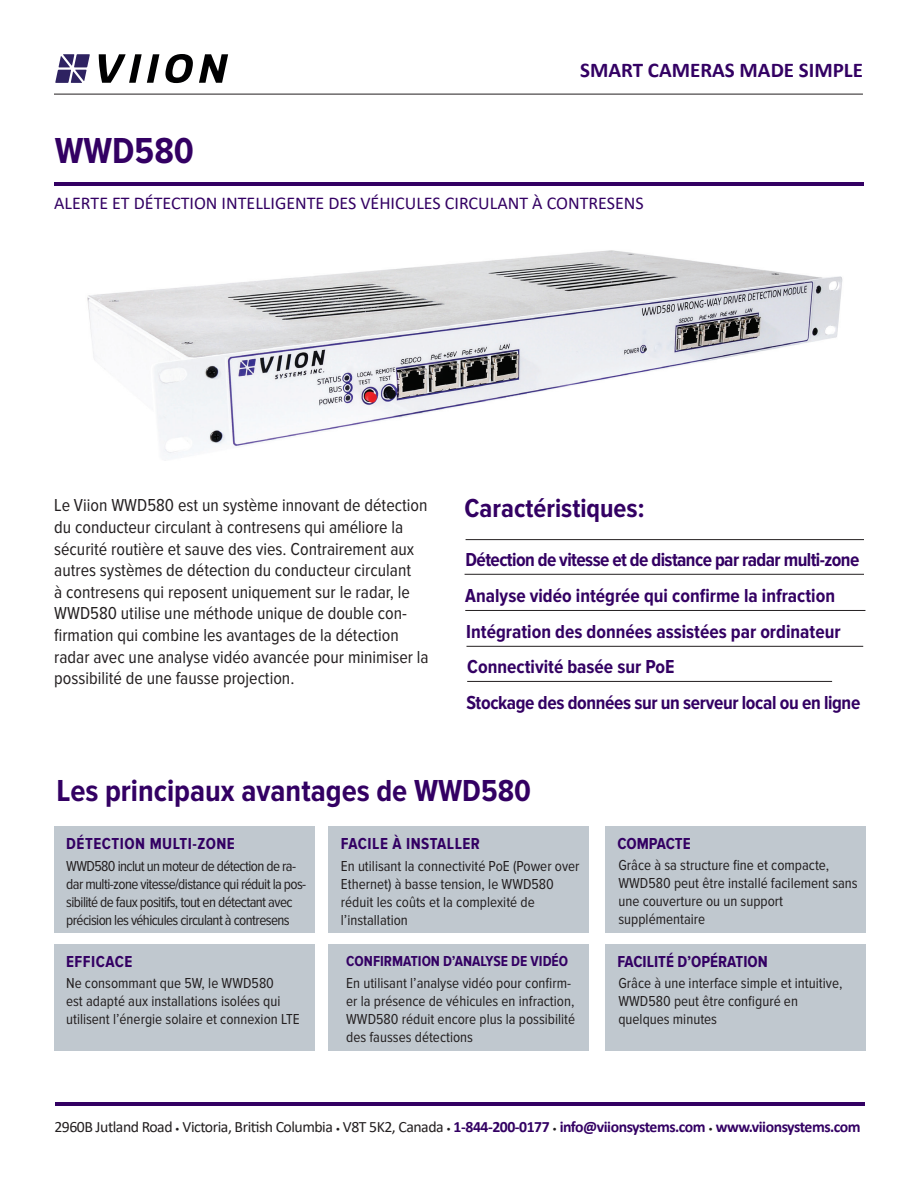
<style>
.page{position:relative;width:918px;height:1188px;background:#fff}
.page>*{position:absolute;margin:0;border:0;box-sizing:border-box;transform-origin:0 0}
.t1{font:700 37.5px "Proxima Nova Cond";color:#330063}
.t2{font:700 31.5px "Proxima Nova Cond";color:#330063}
.t3{font:700 27px "Proxima Nova Cond";color:#330063}
.t4{font:700 21px "Calibri";color:#330063}
.t5{font:700 19.5px "Proxima Nova Cond";color:#330063}
.t6{font:700 19.5px "Proxima Nova Cond";letter-spacing:-.03em;color:#330063}
.t7{font:700 19.5px "Proxima Nova Cond";letter-spacing:-.02em;color:#330063}
.t8{font:18px/21.6px "Proxima Nova Cond";color:#231f20}
.t9{font:18px "Calibri";color:#330063}
.t10{font:700 16.5px "Proxima Nova Cond";letter-spacing:.02em;color:#330063}
.t11{font:700 16.5px "Proxima Nova Cond";color:#330063}
.t12{font:700 15.75px "Calibri";letter-spacing:-.03em;color:#330063}
.t13{font:15px/18px "Proxima Nova Cond";color:#231f20}
.t14{font:15px/18px "Proxima Nova Cond";letter-spacing:-.04em;color:#231f20}
.t15{font:700 15px "Proxima Nova Cond";color:#330063}
.s1{font-weight:400;color:#231f20}
.s2{font-weight:400;font-size:9px;color:#231f20}
</style>
<div class="page">
<hr style="left:54px;top:94px;width:809px;height:1px;background:#231f20">
<svg style="left:99px;top:54px;width:60px;height:29px"></svg>
<svg style="left:165px;top:54px;width:28px;height:29px"></svg>
<svg style="left:199px;top:54px;width:29px;height:29px"></svg>
<svg style="left:55px;top:54px;width:35px;height:29px"></svg>
<hr style="left:55px;top:1103px;width:810px;height:3px;background:#330063">
<div style="left:54px;top:827px;width:261px;height:106px;background:#c0c8cf"></div>
<hr style="left:465px;top:610px;width:400px;height:1px;background:#231f20">
<hr style="left:466px;top:539px;width:398px;height:1px;background:#231f20">
<hr style="left:465px;top:574px;width:399px;height:1px;background:#231f20">
<hr style="left:467px;top:681px;width:365px;height:1px;background:#231f20">
<hr style="left:466px;top:646px;width:397px;height:1px;background:#231f20">
<div style="left:329px;top:944px;width:260px;height:107px;background:#c0c8cf"></div>
<div style="left:605px;top:827px;width:260px;height:106px;background:#c0c8cf"></div>
<hr style="left:54px;top:183px;width:810px;height:3px;background:#330063">
<div style="left:329px;top:827px;width:260px;height:106px;background:#c0c8cf"></div>
<div style="left:54px;top:944px;width:260px;height:107px;background:#c0c8cf"></div>
<div style="left:605px;top:944px;width:260px;height:107px;background:#c0c8cf"></div>
<img style="left:87px;top:250px;width:756px;height:209px">
<h3 class="t4" style="left:580px;top:56px;width:284px">SMART CAMERAS MADE SIMPLE</h3>
<p class="t1" style="left:55px;top:130px;width:141px">WWD580</p>
<p class="t9" style="left:54px;top:191px;width:591px">ALERTE ET DÉTECTION INTELLIGENTE DES VÉHICULES CIRCULANT À CONTRESENS</p>
<p class="t8" style="left:54px;top:495px;width:376px">Le Viion WWD580 est un système innovant de détection du conducteur circulant à contresens qui améliore la sécurité routière et sauve des vies. Contrairement aux autres systèmes de détection du conducteur circulant<br>à contresens qui reposent uniquement sur le radar, le WWD580 utilise une méthode unique de double con&shy;firmation qui combine les avantages de la détection radar avec une analyse vidéo avancée pour minimiser la possibilité de une fausse projection.</p>
<p class="t3" style="left:465px;top:493px;width:181px">Caractéristiques:</p>
<p class="t6" style="left:466px;top:549px;width:395px">Détection de vitesse et de distance par radar multi-zone</p>
<p class="t5" style="left:465px;top:585px;width:371px">Analyse vidéo intégrée qui confirme la infraction</p>
<p class="t5" style="left:466px;top:621px;width:376px">Intégration des données assistées par ordinateur</p>
<p class="t5" style="left:467px;top:656px;width:209px">Connectivité basée sur PoE</p>
<p class="t7" style="left:467px;top:691px;width:395px">Stockage des données sur un serveur local ou en ligne</p>
<p class="t2" style="left:57px;top:773px;width:476px">Les principaux avantages de WWD580</p>
<p class="t10" style="left:66px;top:835px;width:170px">DÉTECTION MULTI-ZONE</p>
<p class="t14" style="left:66px;top:857px;width:242px">WWD580 inclut un moteur de détection de ra&shy;dar multi-zone vitesse/distance qui réduit la pos&shy;sibilité de faux positifs, tout en détectant avec précision les véhicules circulant à contresens</p>
<p class="t10" style="left:66px;top:952px;width:68px">EFFICACE</p>
<p class="t13" style="left:66px;top:975px;width:235px">Ne consommant que 5W, le WWD580<br>est adapté aux installations isolées qui utilisent l’énergie solaire et connexion LTE</p>
<p class="t10" style="left:341px;top:835px;width:141px">FACILE À INSTALLER</p>
<p class="t13" style="left:341px;top:857px;width:240px">En utilisant la connectivité PoE (Power over<br>Ethernet) à basse tension, le WWD580 réduit les coûts et la complexité de</p>
<p class="t13" style="left:341px;top:911px;width:69px">l’installation</p>
<p class="t15" style="left:346px;top:953px;width:223px">CONFIRMATION D’ANALYSE DE VIDÉO</p>
<p class="t13" style="left:346px;top:974px;width:231px">En utilisant l’analyse vidéo pour confirm&shy;er la présence de véhicules en infraction, WWD580 réduit encore plus la possibilité des fausses détections</p>
<p class="t11" style="left:617px;top:835px;width:75px">COMPACTE</p>
<p class="t13" style="left:618px;top:857px;width:241px">Grâce à sa structure fine et compacte,<br>WWD580 peut être installé facilement sans une couverture ou un support</p>
<p class="t13" style="left:618px;top:911px;width:88px">supplémentaire</p>
<p class="t11" style="left:617px;top:952px;width:152px">FACILITÉ D’OPÉRATION</p>
<p class="t13" style="left:618px;top:974px;width:226px">Grâce à une interface simple et intuitive,<br>WWD580 peut être configuré en</p>
<p class="t13" style="left:618px;top:1010px;width:100px">quelques minutes</p>
<p class="t12" style="left:54px;top:1116px;width:808px"><span class="s1">2960B Jutland Road</span> <span class="s2">•</span> <span class="s1">Victoria, British Columbia</span> <span class="s2">•</span> <span class="s1">V8T 5K2, Canada</span> <span class="s2">•</span> 1-844-200-0177 <span class="s2">•</span> info@viionsystems.com <span class="s2">•</span> www.viionsystems.com</p>
</div>
